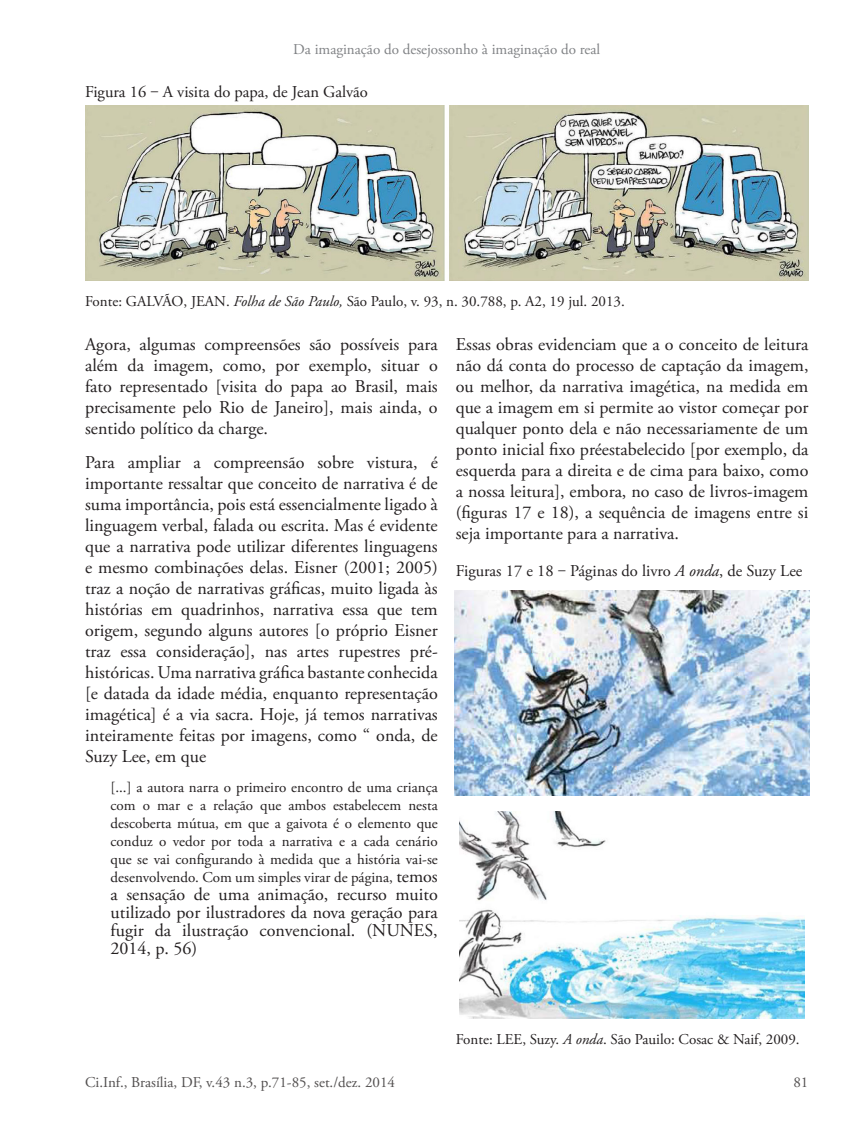
<style>
.page{position:relative;width:851px;height:1127px;background:#fff}
.page>*{position:absolute;margin:0;border:0;box-sizing:border-box;transform-origin:0 0}
.Corpo_de_Texto{font:18px/21px "Adobe Garamond Pro";color:#231f20;text-align:justify}
.Citação{font:18px/18px "Adobe Garamond Pro";color:#231f20;text-align:justify}
.Ci_Inf__Título_image{font:16.5px "Adobe Garamond Pro";color:#231f20}
.Citação-2{font:15px/18px "Adobe Garamond Pro";color:#231f20;text-align:justify}
.Fonte{font:15px "Adobe Garamond Pro";color:#231f20}
.t1{font:15px "Adobe Garamond Pro";color:#524f4f}
.t2{font:15px "Adobe Garamond Pro";color:#808285}
.s1{font-style:italic}
.s2{font-size:18px}
</style>
<div class="page">
<img style="left:85px;top:105px;width:723px;height:176px">
<img style="left:454px;top:590px;width:355px;height:205px">
<img style="left:459px;top:812px;width:345px;height:207px">
<p class="t2" style="left:293px;top:40px;width:308px">Da imaginação do desejossonho à imaginação do real</p>
<p class="Ci_Inf__Título_image" style="left:85px;top:82px;width:284px">Figura 16 ‒ A visita do papa, de Jean Galvão</p>
<p class="Fonte" style="left:85px;top:292px;width:541px">Fonte: GALVÃO, JEAN. <span class="s1">Folha de São Paulo,</span> São Paulo, v. 93, n. 30.788, p. A2, 19 jul. 2013.</p>
<p class="Corpo_de_Texto" style="left:85px;top:334px;width:354px">Agora, algumas compreensões são possíveis para além da imagem, como, por exemplo, situar o fato representado [visita do papa ao Brasil, mais precisamente pelo Rio de Janeiro], mais ainda, o sentido político da charge.</p>
<p class="Corpo_de_Texto" style="left:85px;top:452px;width:354px">Para ampliar a compreensão sobre vistura, é importante ressaltar que conceito de narrativa é de suma importância, pois está essencialmente ligado à linguagem verbal, falada ou escrita. Mas é evidente que a narrativa pode utilizar diferentes linguagens e mesmo combinações delas. Eisner (2001; 2005) traz a noção de narrativas gráficas, muito ligada às histórias em quadrinhos, narrativa essa que tem origem, segundo alguns autores [o próprio Eisner traz essa consideração], nas artes rupestres pré&shy;históricas. Uma narrativa gráfica bastante conhecida [e datada da idade média, enquanto representação imagética] é a via sacra. Hoje, já temos narrativas inteiramente feitas por imagens, como “ onda, de Suzy Lee, em que</p>
<p class="Citação-2" style="left:111px;top:779px;width:328px">[...] a autora narra o primeiro encontro de uma criança com o mar e a relação que ambos estabelecem nesta descoberta mútua, em que a gaivota é o elemento que conduz o vedor por toda a narrativa e a cada cenário que se vai configurando à medida que a história vai-se desenvolvendo. Com um simples virar de página, <span class="s2">temos</span></p>
<p class="Citação" style="left:111px;top:886px;width:328px">a sensação de uma animação, recurso muito utilizado por ilustradores da nova geração para fugir da ilustração convencional. (NUNES, 2014, p. 56)</p>
<p class="Corpo_de_Texto" style="left:455px;top:334px;width:354px">Essas obras evidenciam que a o conceito de leitura não dá conta do processo de captação da imagem, ou melhor, da narrativa imagética, na medida em que a imagem em si permite ao vistor começar por qualquer ponto dela e não necessariamente de um ponto inicial fixo préestabelecido [por exemplo, da esquerda para a direita e de cima para baixo, como a nossa leitura], embora, no caso de livros-imagem (figuras 17 e 18), a sequência de imagens entre si seja importante para a narrativa.</p>
<p class="Ci_Inf__Título_image" style="left:455px;top:561px;width:348px">Figuras 17 e 18 ‒ Páginas do livro <span class="s1">A onda</span>, de Suzy Lee</p>
<p class="Fonte" style="left:455px;top:1030px;width:345px">Fonte: LEE, Suzy. <span class="s1">A onda</span>. São Pauilo: Cosac &amp; Naif, 2009.</p>
<p class="t1" style="left:85px;top:1073px;width:311px">Ci.Inf., Brasília, DF, v.43 n.3, p.71-85, set./dez. 2014</p>
<p class="t1" style="left:793px;top:1073px;width:16px">81</p>
</div>
